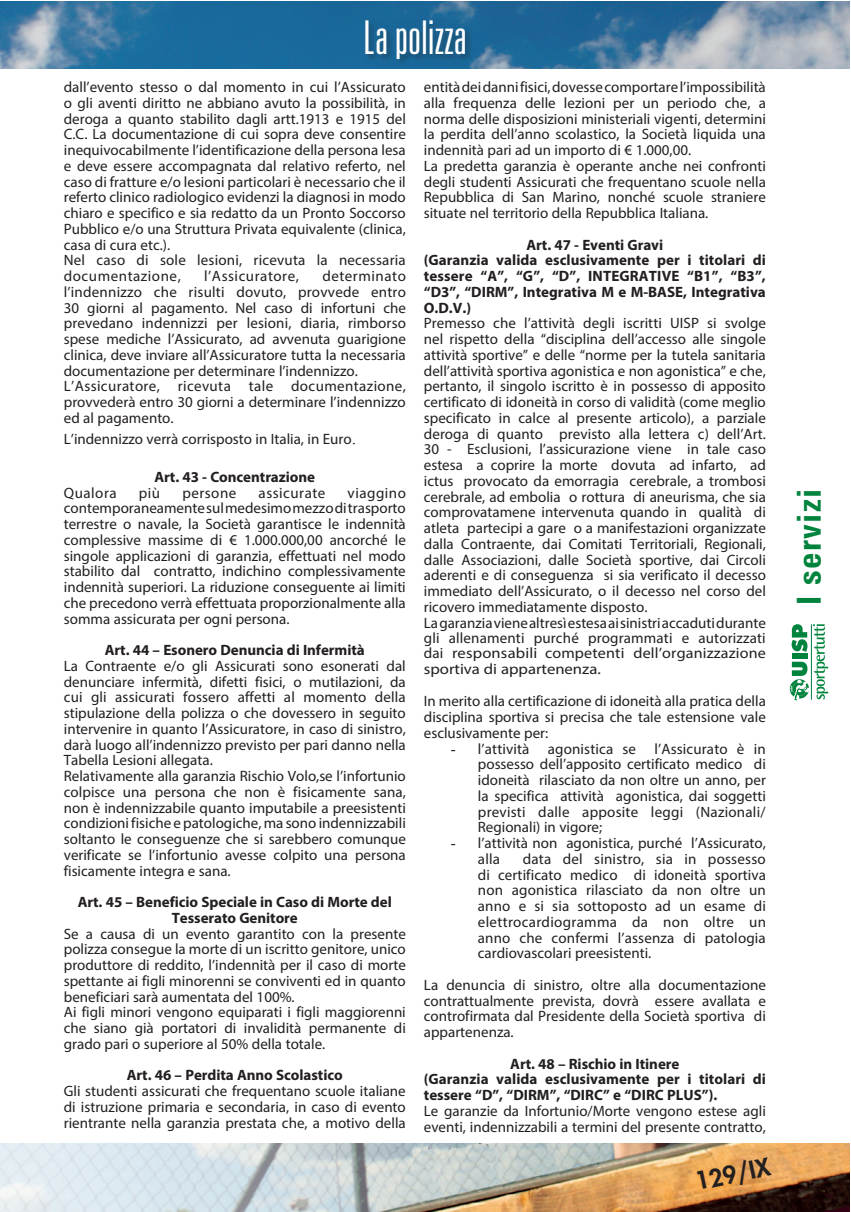
<style>
.page{position:relative;width:851px;height:1212px;background:#fff}
.page>*{position:absolute;margin:0;border:0;box-sizing:border-box;transform-origin:0 0}
.t1{font:300 ultra-condensed 46.5px "Univers LT Std";color:#fff}
.t2{font:700 condensed 33px "Univers LT Std";letter-spacing:.04em;color:#00843d}
.t3{font:800 24px "Futura Std";color:#231f20}
.t4{font:15px/15.8px "Myriad Pro";color:#231f20}
.t5{font:700 15px/15.8px "Myriad Pro";letter-spacing:-.005em;color:#231f20}
.t6{font:15px "Myriad Pro";letter-spacing:.035em;color:#231f20}
.t7{font:15px "Times New Roman";color:#231f20}
.s1{font-family:"Times New Roman";font-size:18px}
</style>
<div class="page">
<img style="left:0;top:1px;width:849px;height:67px">
<img style="left:0;top:1144px;width:849px;height:68px">
<div style="left:364px;top:19px;width:108px;height:47px;background:#231f20;opacity:.4"></div>
<svg style="left:790px;top:624px;width:38px;height:77px"></svg>
<h1 class="t1" style="left:363px;top:14px;width:105px">La polizza</h1>
<p class="t4" style="left:64px;top:79px;width:343px">dall’evento stesso o dal momento in cui l’Assicurato o gli aventi diritto ne abbiano avuto la possibilità, in deroga a quanto stabilito dagli artt.1913 e 1915 del C.C. La documentazione di cui sopra deve consentire inequivocabilmente l’identificazione della persona lesa e deve essere accompagnata dal relativo referto, nel caso di fratture e/o lesioni particolari è necessario che il referto clinico radiologico evidenzi la diagnosi in modo chiaro e specifico e sia redatto da un Pronto Soccorso Pubblico e/o una Struttura Privata equivalente (clinica, casa di cura etc.).<br>Nel caso di sole lesioni, ricevuta la necessaria documentazione,</p>
<p class="t4" style="left:64px;top:268px;width:343px;text-indent:258px">determinato l’indennizzo che risulti dovuto, provvede entro 30 giorni al pagamento. Nel caso di infortuni che prevedano indennizzi per lesioni, diaria, rimborso spese mediche l’Assicurato, ad avvenuta guarigione clinica, deve inviare all’Assicuratore tutta la necessaria documentazione per determinare l’indennizzo.<br>L’Assicuratore, ricevuta tale documentazione, provvederà entro 30 giorni a determinare l’indennizzo ed al pagamento.</p>
<p class="t4" style="left:64px;top:431px;width:294px">L’indennizzo verrà corrisposto in Italia, in Euro<span class="s1">.</span></p>
<p class="t5" style="left:154px;top:468px;width:162px">Art. 43 - Concentrazione</p>
<p class="t6" style="left:64px;top:483px;width:54px">Qualora</p>
<p class="t4" style="left:139px;top:484px;width:23px">più</p>
<p class="t6" style="left:182px;top:483px;width:56px">persone</p>
<p class="t6" style="left:258px;top:483px;width:68px">assicurate</p>
<p class="t6" style="left:204px;top:267px;width:96px">l’Assicuratore,</p>
<p class="t4" style="left:64px;top:484px;width:343px;text-align:justify;text-indent:284px">viaggino contemporaneamente sul medesimo mezzo di trasporto terrestre o navale, la Società garantisce le indennità complessive massime di € 1.000.000,00 ancorché le singole applicazioni di garanzia, effettuati nel modo stabilito dal contratto, indichino complessivamente indennità superiori. La riduzione conseguente ai limiti che precedono verrà effettuata proporzionalmente alla somma assicurata per ogni persona.</p>
<p class="t5" style="left:105px;top:642px;width:261px">Art. 44 – Esonero Denuncia di Infermità</p>
<p class="t4" style="left:64px;top:658px;width:343px">La Contraente e/o gli Assicurati sono esonerati dal denunciare infermità, difetti fisici, o mutilazioni, da cui gli assicurati fossero affetti al momento della stipulazione della polizza o che dovessero in seguito intervenire in quanto l’Assicuratore, in caso di sinistro, darà luogo all’indennizzo previsto per pari danno nella Tabella Lesioni allegata.<br>Relativamente alla garanzia Rischio Volo,se l’infortunio colpisce una persona che non è fisicamente sana, non è indennizzabile quanto imputabile a preesistenti condizioni fisiche e patologiche, ma sono indennizzabili soltanto le conseguenze che si sarebbero comunque verificate se l’infortunio avesse colpito una persona fisicamente integra e sana.</p>
<p class="t5" style="left:78px;top:894px;width:315px;text-align:center">Art. 45 – Beneficio Speciale in Caso di Morte del<br>Tesserato Genitore</p>
<p class="t4" style="left:64px;top:925px;width:343px">Se a causa di un evento garantito con la presente polizza consegue la morte di un iscritto genitore, unico produttore di reddito, l’indennità per il caso di morte spettante ai figli minorenni se conviventi ed in quanto beneficiari sarà aumentata del 100%.<br>Ai figli minori vengono equiparati i figli maggiorenni che siano già portatori di invalidità permanente di grado pari o superiore al 50% della totale.</p>
<p class="t5" style="left:127px;top:1067px;width:217px">Art. 46 – Perdita Anno Scolastico</p>
<p class="t4" style="left:64px;top:1083px;width:343px;text-align:justify">Gli studenti assicurati che frequentano scuole italiane di istruzione primaria e secondaria, in caso di evento rientrante nella garanzia prestata che, a motivo della</p>
<p class="t4" style="left:424px;top:79px;width:343px">entità dei danni fisici, dovesse comportare l’impossibilità alla frequenza delle lezioni per un periodo che, a norma delle disposizioni ministeriali vigenti, determini la perdita dell’anno scolastico, la Società liquida una indennità pari ad un importo di € 1.000,00.<br>La predetta garanzia è operante anche nei confronti degli studenti Assicurati che frequentano scuole nella Repubblica di San Marino, nonché scuole straniere situate nel territorio della Repubblica Italiana.</p>
<p class="t5" style="left:424px;top:236px;width:343px;text-indent:103px">Art. 47 - Eventi Gravi<br>(Garanzia valida esclusivamente per i titolari di tessere “A”, “G”, “D”, INTEGRATIVE “B1”, “B3”, “D3”, “DIRM”, Integrativa M e M-BASE, Integrativa O.D.V.)</p>
<p class="t4" style="left:424px;top:315px;width:344px">Premesso che l’attività degli iscritti UISP si svolge nel rispetto della “disciplina dell’accesso alle singole attività sportive” e delle “norme per la tutela sanitaria dell’attività sportiva agonistica e non agonistica” e che, pertanto, il singolo iscritto è in possesso di apposito certificato di idoneità in corso di validità (come meglio specificato in calce al presente articolo), a parziale deroga di quanto previsto alla lettera c) dell’Art.<br>30 - Esclusioni, l’assicurazione viene in tale caso estesa a coprire la morte dovuta ad infarto, ad ictus provocato da emorragia cerebrale, a trombosi cerebrale, ad embolia o rottura di aneurisma, che sia comprovatamene intervenuta quando in qualità di atleta partecipi a gare o a manifestazioni organizzate dalla Contraente, dai Comitati Territoriali, Regionali, dalle Associazioni, dalle Società sportive, dai Circoli aderenti e di conseguenza si sia verificato il decesso immediato dell’Assicurato, o il decesso nel corso del ricovero immediatamente disposto.<br>La garanzia viene altresì estesa ai sinistri accaduti durante gli allenamenti purché programmati e autorizzati dai responsabili competenti dell’organizzazione sportiva di appartenenza.</p>
<p class="t4" style="left:424px;top:693px;width:343px;text-align:justify">In merito alla certificazione di idoneità alla pratica della disciplina sportiva si precisa che tale estensione vale esclusivamente per:</p>
<p class="t7" style="left:451px;top:740px;width:6px">--</p>
<p class="t4" style="left:478px;top:740px;width:289px;text-align:justify">l’attività agonistica se l’Assicurato è in possesso dell’apposito certificato medico di idoneità rilasciato da non oltre un anno, per la specifica attività agonistica, dai soggetti previsti dalle apposite leggi (Nazionali/ Regionali) in vigore;</p>
<p class="t7" style="left:451px;top:835px;width:6px">--</p>
<p class="t4" style="left:478px;top:835px;width:289px">l’attività non agonistica, purché l’Assicurato, alla</p>
<p class="t4" style="left:478px;top:851px;width:289px;text-align:justify;text-indent:45px">data del sinistro, sia in possesso di certificato medico di idoneità sportiva non agonistica rilasciato da non oltre un anno e si sia sottoposto ad un esame di elettrocardiogramma da non oltre un anno che confermi l’assenza di patologia cardiovascolari preesistenti.</p>
<p class="t4" style="left:424px;top:977px;width:343px;text-align:justify">La denuncia di sinistro, oltre alla documentazione contrattualmente prevista, dovrà essere avallata e controfirmata dal Presidente della Società sportiva di appartenenza.</p>
<p class="t5" style="left:424px;top:1055px;width:343px;text-indent:86px">Art. 48 – Rischio in Itinere<br>(Garanzia valida esclusivamente per i titolari di tessere “D”, “DIRM”, “DIRC” e “DIRC PLUS”).</p>
<p class="t4" style="left:424px;top:1103px;width:343px">Le garanzie da Infortunio/Morte vengono estese agli eventi, indennizzabili a termini del presente contratto,</p>
<h3 class="t3" style="left:692px;top:1167px;width:77px;rotate:-12deg">129/IX</h3>
<h2 class="t2" style="left:788px;top:605px;width:117px;rotate:-90deg">I servizi</h2>
</div>
